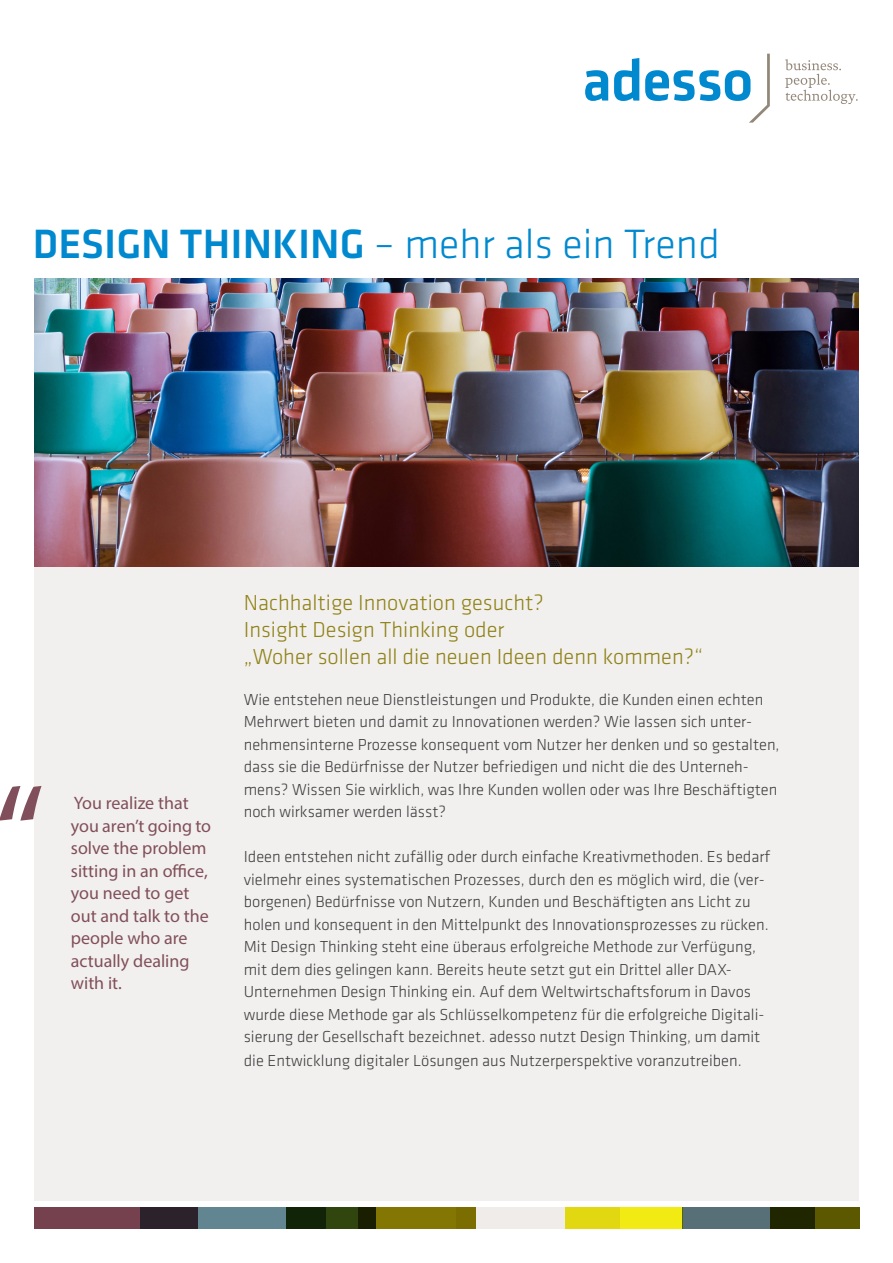
<style>
.page{position:relative;width:893px;height:1263px;background:#fff}
.page>*{position:absolute;margin:0;border:0;box-sizing:border-box;transform-origin:0 0}
.t1{font:142.2px "Myriad Pro";color:#814f5c}
.t2{font:300 42.45px "Klavika";color:#0089cf}
.t3{font:300 22.5px/27px "Klavika";color:#908218}
.t4{font:18px/22.5px "Myriad Pro";color:#814f5c}
.t5{font:300 16.5px/22.5px "Klavika";color:#3e3e3f}
.s1{font-weight:500}
</style>
<div class="page">
<div style="left:34px;top:279px;width:825px;height:922px;background:#f2f0ee"></div>
<svg style="left:585px;top:70px;width:23px;height:31px"></svg>
<svg style="left:614px;top:58px;width:25px;height:43px"></svg>
<svg style="left:645px;top:54px;width:125px;height:69px"></svg>
<svg style="left:785px;top:59px;width:73px;height:45px"></svg>
<img style="left:34px;top:279px;width:825px;height:288px">
<div style="left:34px;top:1208px;width:163px;height:21px;background:#76414f"></div>
<div style="left:286px;top:1208px;width:89px;height:21px;background:#31450f"></div>
<svg style="left:140px;top:1208px;width:186px;height:21px;background:#3f5154"></svg>
<div style="left:771px;top:1208px;width:89px;height:21px;background:#5c5800"></div>
<div style="left:456px;top:1208px;width:163px;height:21px;background:#f0ece9"></div>
<div style="left:565px;top:1208px;width:118px;height:21px;background:linear-gradient(to right,#dfd411,#f5ef14)"></div>
<div style="left:358px;top:1208px;width:118px;height:21px;background:#847602"></div>
<svg style="left:683px;top:1208px;width:132px;height:21px;background:#43564e"></svg>
<p class="t2" style="left:33px;top:218px;width:688px"><span class="s1">DESIGN THINKING</span> – mehr als ein Trend</p>
<p class="t1" style="left:-6px;top:748px;width:52px">“</p>
<p class="t4" style="left:71px;top:792px;width:142px">You realize that you aren’t going to solve the problem sitting in an office, you need to get out and talk to the people who are actually dealing with it.</p>
<p class="t3" style="left:244px;top:589px;width:301px">Nachhaltige Innovation gesucht?</p>
<p class="t3" style="left:244px;top:616px;width:461px">Insight Design Thinking oder<br>„Woher sollen all die neuen Ideen denn kommen?“</p>
<p class="t5" style="left:244px;top:688px;width:537px">Wie entstehen neue Dienstleistungen und Produkte, die Kunden einen echten Mehrwert bieten und damit zu Innovationen werden? Wie lassen sich unter&shy;nehmensinterne Prozesse konsequent vom Nutzer her denken und so gestalten, dass sie die Bedürfnisse der Nutzer befriedigen und nicht die des Unterneh&shy;mens? Wissen Sie wirklich, was Ihre Kunden wollen oder was Ihre Beschäftigten noch wirksamer werden lässt?</p>
<p class="t5" style="left:244px;top:845px;width:528px">Ideen entstehen nicht zufällig oder durch einfache Kreativmethoden. Es bedarf vielmehr eines systematischen Prozesses, durch den es möglich wird, die (ver&shy;borgenen) Bedürfnisse von Nutzern, Kunden und Beschäftigten ans Licht zu holen und konsequent in den Mittelpunkt des Innovationsprozesses zu rücken.<br>Mit Design Thinking steht eine überaus erfolgreiche Methode zur Verfügung, mit dem dies gelingen kann. Bereits heute setzt gut ein Drittel aller DAX-Unternehmen Design Thinking ein. Auf dem Weltwirtschaftsforum in Davos wurde diese Methode gar als Schlüsselkompetenz für die erfolgreiche Digitali&shy;sierung der Gesellschaft bezeichnet. adesso nutzt Design Thinking, um damit</p>
<p class="t5" style="left:244px;top:1049px;width:499px">die Entwicklung digitaler Lösungen aus Nutzerperspektive voranzutreiben.</p>
</div>
